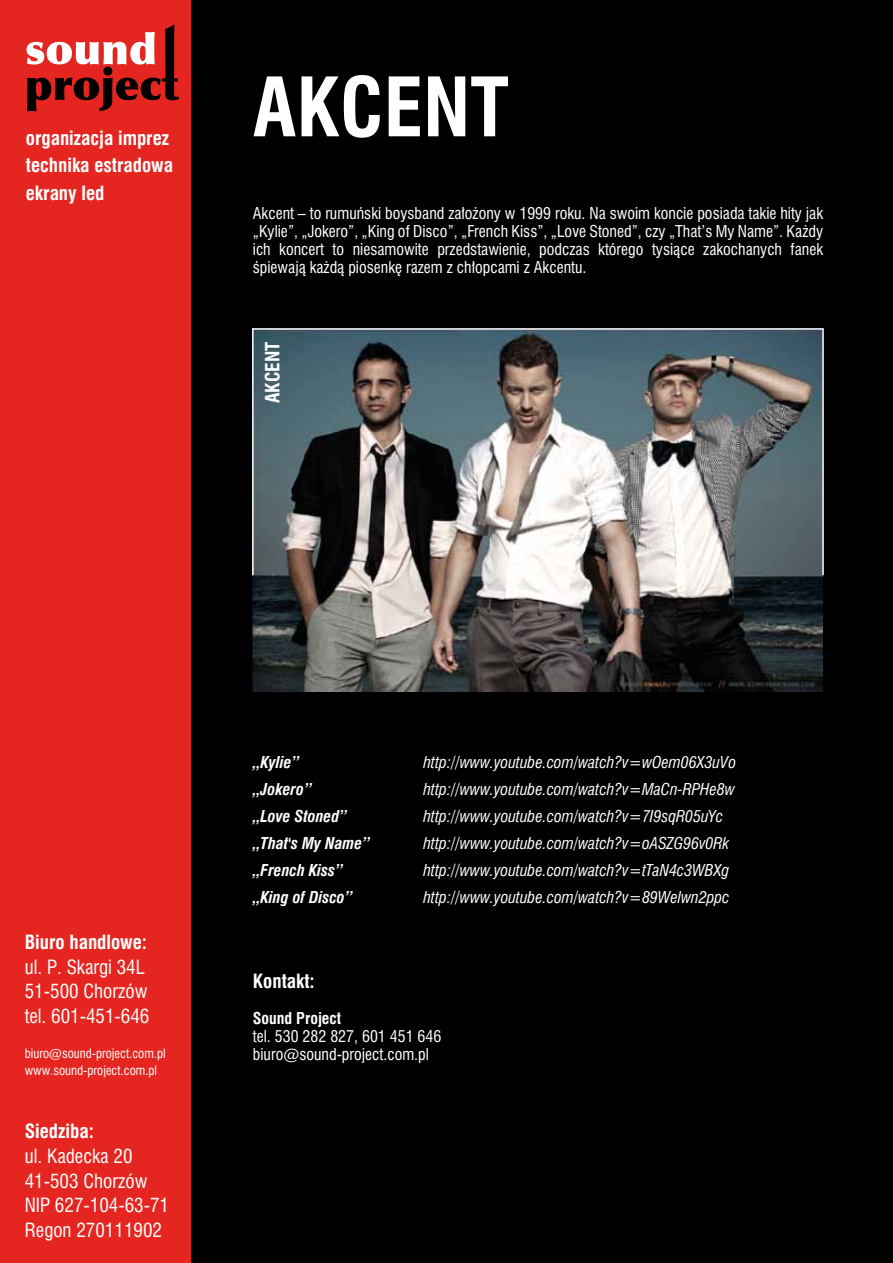
<style>
.page{position:relative;width:893px;height:1263px;background:#fff}
.page>*{position:absolute;margin:0;border:0;box-sizing:border-box;transform-origin:0 0}
.t1{font:700 75px "Swis 721 Cn PL";color:#fff}
.t2{font:18px/24.6px "Swis 721 Cn PL";color:#fff}
.t3{font:700 18px/27.6px "Swis 721 Cn PL";color:#fff}
.t4{font:15px/18px "Swis 721 Cn PL";color:#fff;text-align:justify}
.t5{font:italic 15px "Swis 721 Cn PL";color:#fff}
.t6{font:italic 700 15px "Swis 721 Cn PL";color:#fff}
.t7{font:700 15px "Swis 721 Cn PL";color:#fff}
.t8{font:12px/17.4px "Swis 721 Cn PL";color:#fff}
</style>
<div class="page">
<div style="left:190px;top:0;width:703px;height:1263px;background:#000"></div>
<div style="left:0;top:0;width:190px;height:1263px;background:#e52620"></div>
<svg style="left:27px;top:25px;width:152px;height:86px"></svg>
<img style="left:253px;top:331px;width:570px;height:360px">
<div style="left:252px;top:328px;width:572px;height:248px;border:2px solid #fff"></div>
<p class="t3" style="left:26px;top:124px;width:149px">organizacja imprez technika estradowa ekrany led</p>
<h1 class="t1" style="left:253px;top:60px;width:257px">AKCENT</h1>
<p class="t4" style="left:253px;top:204px;width:572px">Akcent – to rumuński boysband założony w 1999 roku. Na swoim koncie posiada takie hity jak „Kylie”, „Jokero”, „King of Disco”, „French Kiss”, „Love Stoned”, czy „That’s My Name”. Każdy ich koncert to niesamowite przedstawienie, podczas którego tysiące zakochanych fanek śpiewają każdą piosenkę razem z chłopcami z Akcentu.</p>
<p class="t3" style="left:259px;top:403px;width:63px;rotate:-90deg">AKCENT</p>
<p class="t3" style="left:25px;top:928px;width:124px">Biuro handlowe:</p>
<p class="t2" style="left:25px;top:955px;width:126px">ul. P. Skargi 34L<br>51-500 Chorzów tel. 601-451-646</p>
<p class="t8" style="left:25px;top:1044px;width:142px">biuro@sound-project.com.pl www.sound-project.com.pl</p>
<p class="t3" style="left:25px;top:1117px;width:71px">Siedziba:</p>
<p class="t2" style="left:25px;top:1144px;width:146px">ul. Kadecka 20<br>41-503 Chorzów<br>NIP 627-104-63-71<br>Regon 270111902</p>
<p class="t6" style="left:253px;top:753px;width:48px">„Kylie”</p>
<p class="t5" style="left:423px;top:753px;width:314px">http://www.youtube.com/watch?v=wOem06X3uVo</p>
<p class="t6" style="left:253px;top:780px;width:61px">„Jokero”</p>
<p class="t5" style="left:423px;top:780px;width:313px">http://www.youtube.com/watch?v=MaCn-RPHe8w</p>
<p class="t6" style="left:253px;top:807px;width:96px">„Love Stoned”</p>
<p class="t5" style="left:423px;top:807px;width:301px">http://www.youtube.com/watch?v=7I9sqR05uYc</p>
<p class="t6" style="left:253px;top:834px;width:119px">„That's My Name”</p>
<p class="t5" style="left:423px;top:834px;width:308px">http://www.youtube.com/watch?v=oASZG96v0Rk</p>
<p class="t6" style="left:253px;top:861px;width:92px">„French Kiss”</p>
<p class="t5" style="left:423px;top:861px;width:308px">http://www.youtube.com/watch?v=tTaN4c3WBXg</p>
<p class="t6" style="left:253px;top:888px;width:101px">„King of Disco”</p>
<p class="t5" style="left:423px;top:888px;width:308px">http://www.youtube.com/watch?v=89Welwn2ppc</p>
<p class="t3" style="left:253px;top:967px;width:63px">Kontakt:</p>
<p class="t7" style="left:253px;top:1008px;width:90px">Sound Project</p>
<p class="t4" style="left:253px;top:1027px;width:190px">tel. 530 282 827, 601 451 646 biuro@sound-project.com.pl</p>
</div>
